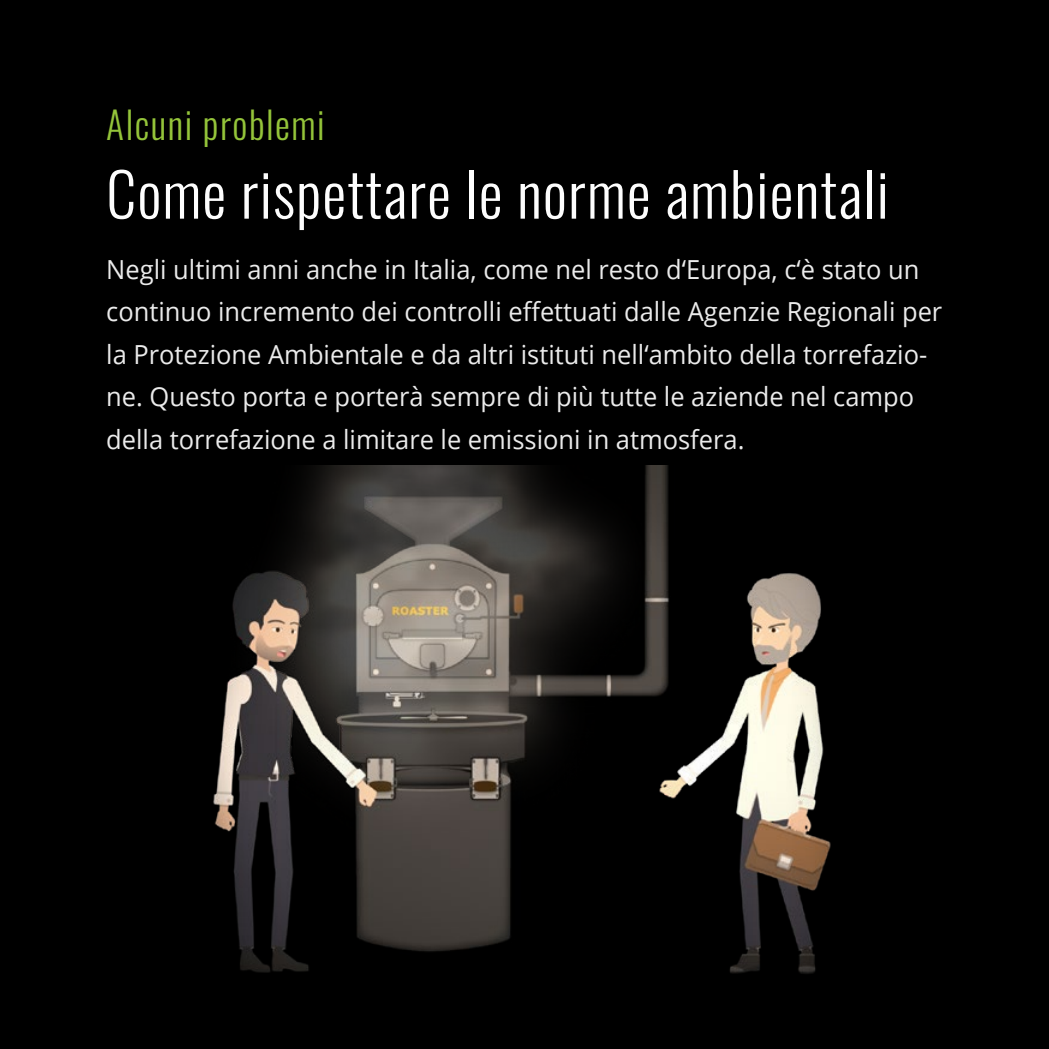
<style>
.page{position:relative;width:1049px;height:1049px;background:#000}
.page>*{position:absolute;margin:0;border:0;box-sizing:border-box;transform-origin:0 0}
.t1{font:300 60px "Oswald";letter-spacing:.02em;color:#fdfdfd}
.t2{font:300 37.5px "Oswald";letter-spacing:.04em;color:#94c43a}
.t3{font:26.25px/42.5px "Open Sans";color:#ebebeb}
</style>
<div class="page">
<img style="left:213px;top:466px;width:618px;height:508px">
<h2 class="t2" style="left:106px;top:92px;width:220px">Alcuni problemi</h2>
<h1 class="t1" style="left:106px;top:141px;width:784px">Come rispettare le norme ambientali</h1>
<p class="t3" style="left:106px;top:247px;width:837px">Negli ultimi anni anche in Italia, come nel resto d‘Europa, c‘è stato un continuo incremento dei controlli effettuati dalle Agenzie Regionali per la Protezione Ambientale e da altri istituti nell‘ambito della torrefazio&shy;ne. Questo porta e porterà sempre di più tutte le aziende nel campo della torrefazione a limitare le emissioni in atmosfera.</p>
</div>
